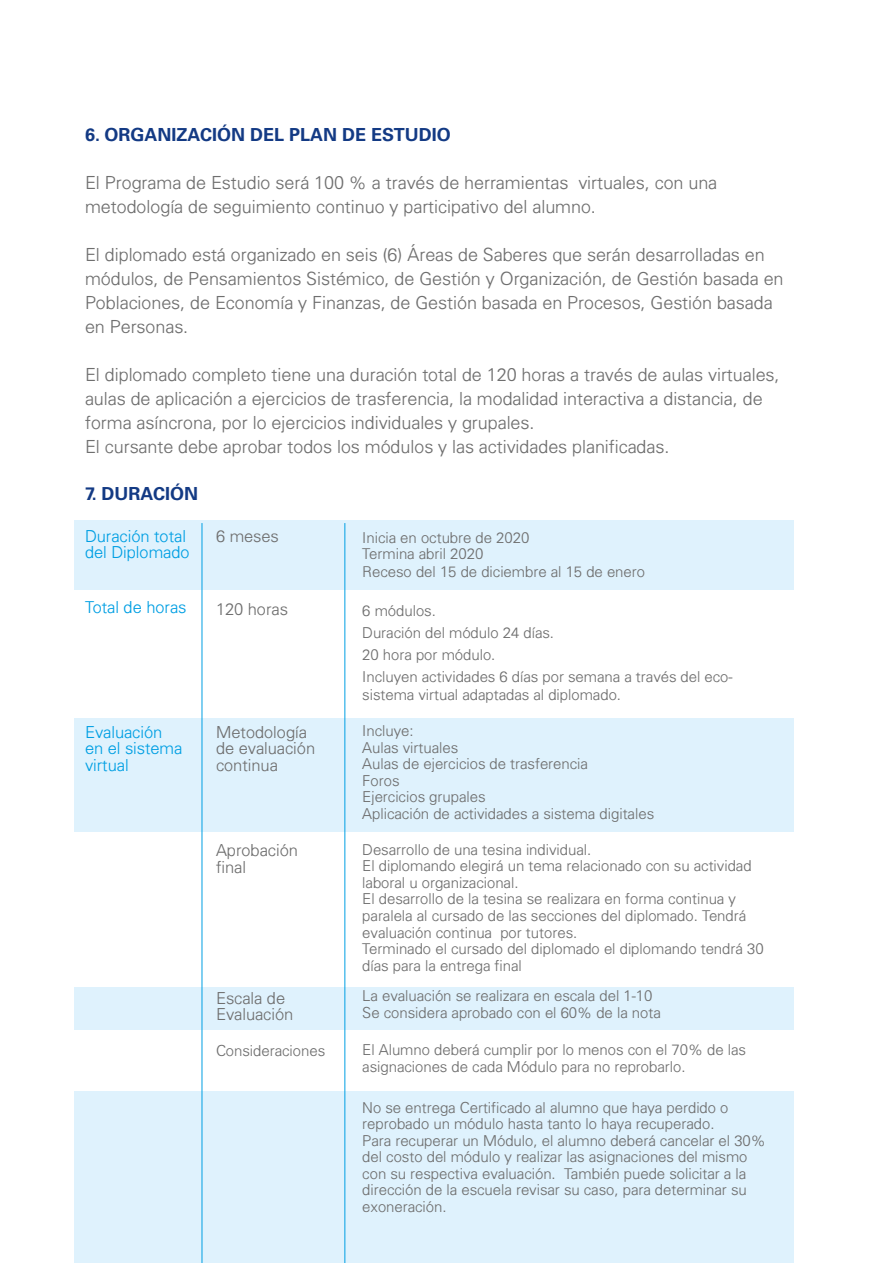
<style>
.page{position:relative;width:893px;height:1263px;background:#fff}
.page>*{position:absolute;margin:0;border:0;box-sizing:border-box;transform-origin:0 0}
.t1{font:300 18px/24px "Univers";color:#6f6f6f}
.t2{font:700 18px "Univers LT Std";color:#133a84}
.t3{font:300 16.5px/16.5px "Univers";color:#6f6f6f}
.t4{font:300 16.5px/16.5px "Univers";color:#009fe3}
.t5{font:300 15px/16.5px "Univers";color:#6f6f6f}
</style>
<div class="page">
<div style="left:74px;top:521px;width:720px;height:69px;background:#dff2fd"></div>
<div style="left:74px;top:718px;width:720px;height:114px;background:#dff2fd"></div>
<div style="left:74px;top:987px;width:720px;height:42px;background:#dff2fd"></div>
<div style="left:74px;top:1092px;width:720px;height:171px;background:#dff2fd"></div>
<hr style="left:202px;top:523px;width:1px;height:740px;background:#009fe3">
<hr style="left:344px;top:523px;width:1px;height:740px;background:#009fe3">
<p class="t2" style="left:85px;top:124px;width:367px">6. ORGANIZACIÓN DEL PLAN DE ESTUDIO</p>
<p class="t1" style="left:85px;top:170px;width:634px">El Programa de Estudio será 100 % a través de herramientas virtuales, con una metodología de seguimiento continuo y participativo del alumno.</p>
<p class="t1" style="left:85px;top:242px;width:700px">El diplomado está organizado en seis (6) Áreas de Saberes que serán desarrolladas en módulos, de Pensamientos Sistémico, de Gestión y Organización, de Gestión basada en Poblaciones, de Economía y Finanzas, de Gestión basada en Procesos, Gestión basada en Personas.</p>
<p class="t1" style="left:85px;top:362px;width:696px">El diplomado completo tiene una duración total de 120 horas a través de aulas virtuales, aulas de aplicación a ejercicios de trasferencia, la modalidad interactiva a distancia, de forma asíncrona, por lo ejercicios individuales y grupales.<br>El cursante debe aprobar todos los módulos y las actividades planificadas.</p>
<p class="t2" style="left:85px;top:483px;width:115px">7. DURACIÓN</p>
<p class="t5" style="left:362px;top:529px;width:168px">Inicia en octubre de 2020<br>Termina abril 2020</p>
<p class="t5" style="left:362px;top:563px;width:284px">Receso del 15 de diciembre al 15 de enero</p>
<p class="t4" style="left:85px;top:527px;width:106px">Duración total del Diplomado</p>
<p class="t4" style="left:85px;top:598px;width:103px">Total de horas</p>
<p class="t3" style="left:216px;top:527px;width:64px">6 meses</p>
<p class="t3" style="left:216px;top:600px;width:73px">120 horas</p>
<p class="t5" style="left:362px;top:599px;width:372px;line-height:22px">6 módulos.<br>Duración del módulo 24 días.<br>20 hora por módulo.<br>Incluyen actividades 6 días por semana a través del eco-</p>
<p class="t5" style="left:362px;top:686px;width:260px">sistema virtual adaptadas al diplomado.</p>
<p class="t5" style="left:362px;top:722px;width:293px">Incluye:<br>Aulas virtuales<br>Aulas de ejercicios de trasferencia<br>Foros<br>Ejercicios grupales<br>Aplicación de actividades a sistema digitales</p>
<p class="t5" style="left:362px;top:841px;width:403px">Desarrollo de una tesina individual.<br>El diplomando elegirá un tema relacionado con su actividad laboral u organizacional.<br>El desarrollo de la tesina se realizara en forma continua y paralela al cursado de las secciones del diplomado. Tendrá evaluación continua por tutores.<br>Terminado el cursado del diplomado el diplomando tendrá 30 días para la entrega final</p>
<p class="t5" style="left:362px;top:987px;width:300px">La evaluación se realizara en escala del 1-10<br>Se considera aprobado con el 60% de la nota</p>
<p class="t5" style="left:362px;top:1041px;width:385px">El Alumno deberá cumplir por lo menos con el 70% de las asignaciones de cada Módulo para no reprobarlo.</p>
<p class="t5" style="left:362px;top:1099px;width:405px">No se entrega Certificado al alumno que haya perdido o reprobado un módulo hasta tanto lo haya recuperado.<br>Para recuperar un Módulo, el alumno deberá cancelar el 30% del costo del módulo y realizar las asignaciones del mismo con su respectiva evaluación. También puede solicitar a la dirección de la escuela revisar su caso, para determinar su exoneración.</p>
<p class="t4" style="left:85px;top:723px;width:99px">Evaluación en el sistema virtual</p>
<p class="t3" style="left:216px;top:723px;width:101px">Metodología de evaluación continua</p>
<p class="t3" style="left:216px;top:842px;width:83px">Aprobación final</p>
<p class="t3" style="left:216px;top:989px;width:79px">Escala de<br>Evaluación</p>
<p class="t5" style="left:216px;top:1042px;width:111px">Consideraciones</p>
</div>
